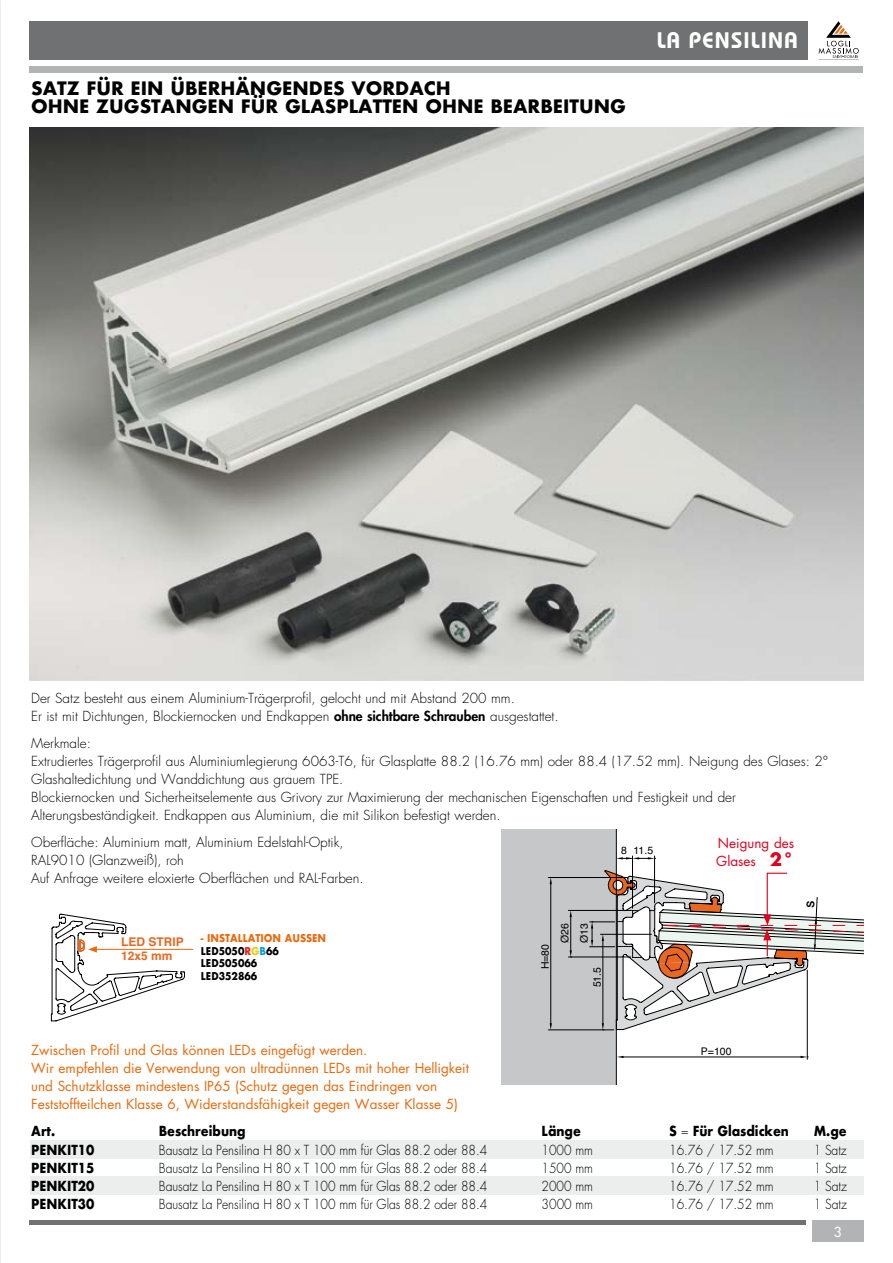
<style>
.page{position:relative;width:893px;height:1263px;background:#fff}
.page>*{position:absolute;margin:0;border:0;box-sizing:border-box;transform-origin:0 0}
.t1{font:600 22.5px "Bauhaus";letter-spacing:.05em;color:#fff}
.t2{font:700 18px/18px "Futura";color:#000}
.t3{font:300 13.5px/18px "Futura";color:#000}
.t4{font:300 13.5px "Futura";color:#000;scale:.9 1}
.t5{font:13.5px/18px "Futura";color:#eb690b}
.t6{font:700 13.5px "Futura";color:#000;scale:.9 1}
.t7{font:13.5px/18px "Futura";color:#e2001a}
.t8{font:13.5px "Futura";color:#fff}
.t9{font:700 12px/14.4px "Helvetica";color:#ea671f}
.t10{font:700 10.5px/12.6px "Futura";color:#000;scale:.9 1}
.t11{font:10.5px "Helvetica";color:#000}
.s1{font-weight:800}
.s2{font-weight:700;font-size:18px}
.s3{color:#eb690b}
.s4{color:#e32120}
.s5{color:#efcd00}
.s6{color:#009ee0}
.s7{font-weight:300}
</style>
<div class="page">
<img style="left:0;top:0;width:1px;height:1263px">
<hr style="left:819px;top:59px;width:40px;height:1px;background:#646567">
<svg style="left:819px;top:21px;width:40px;height:37px"></svg>
<div style="left:30px;top:66px;width:833px;height:6px;background:#b1b3b4"></div>
<div style="left:30px;top:21px;width:778px;height:39px;background:#707172"></div>
<div style="left:30px;top:1220px;width:776px;height:5px;background:#707172"></div>
<div style="left:812px;top:1220px;width:51px;height:22px;background:#b1b3b4"></div>
<div style="left:30px;top:1177px;width:833px;height:18px;background:#eceded"></div>
<div style="left:30px;top:1140px;width:833px;height:18px;background:#eceded"></div>
<img style="left:30px;top:128px;width:833px;height:552px">
<div style="left:502px;top:829px;width:114px;height:255px;background:#c6c7c8"></div>
<hr style="left:807px;top:970px;width:1px;height:89px;background:#000">
<hr style="left:624px;top:1057px;width:177px;height:1px;background:#000">
<svg style="left:617px;top:1056px;width:7px;height:2px"></svg>
<svg style="left:801px;top:1056px;width:7px;height:2px"></svg>
<hr style="left:616px;top:829px;width:1px;height:255px;background:#000">
<hr style="left:548px;top:877px;width:79px;height:1px;background:#000">
<hr style="left:550px;top:884px;width:1px;height:139px;background:#000">
<hr style="left:568px;top:910px;width:63px;height:1px;background:#000">
<hr style="left:568px;top:957px;width:63px;height:1px;background:#000">
<hr style="left:570px;top:917px;width:1px;height:33px;background:#000">
<svg style="left:570px;top:910px;width:2px;height:7px"></svg>
<svg style="left:570px;top:950px;width:2px;height:8px"></svg>
<hr style="left:548px;top:1029px;width:66px;height:1px;background:#000">
<hr style="left:632px;top:856px;width:1px;height:52px;background:#000">
<hr style="left:654px;top:856px;width:1px;height:47px;background:#000">
<hr style="left:94px;top:949px;width:99px;height:1px;background:#eb690b">
<svg style="left:51px;top:913px;width:134px;height:109px"></svg>
<svg style="left:590px;top:857px;width:273px;height:173px"></svg>
<h2 class="t2" style="left:31px;top:79px;width:596px">SATZ FÜR EIN ÜBERHÄNGENDES VORDACH<br>OHNE ZUGSTANGEN FÜR GLASPLATTEN OHNE BEARBEITUNG</h2>
<h1 class="t1" style="left:657px;top:27px;width:143px">LA PENSILINA</h1>
<p class="t3" style="left:31px;top:689px;width:529px">Der Satz besteht aus einem Aluminium-Trägerprofil, gelocht und mit Abstand 200 mm.<br>Er ist mit Dichtungen, Blockiernocken und Endkappen <span class="s1">ohne sichtbare Schrauben</span> ausgestattet.</p>
<p class="t3" style="left:31px;top:734px;width:799px">Merkmale:<br>Extrudiertes Trägerprofil aus Aluminiumlegierung 6063-T6, für Glasplatte 88.2 (16.76 mm) oder 88.4 (17.52 mm). Neigung des Glases: 2° Glashaltedichtung und Wanddichtung aus grauem TPE.<br>Blockiernocken und Sicherheitselemente aus Grivory zur Maximierung der mechanischen Eigenschaften und Festigkeit und der Alterungsbeständigkeit. Endkappen aus Aluminium, die mit Silikon befestigt werden.</p>
<p class="t3" style="left:31px;top:833px;width:334px">Oberfläche: Aluminium matt, Aluminium Edelstahl-Optik,<br>RAL9010 (Glanzweiß), roh<br>Auf Anfrage weitere eloxierte Oberflächen und RAL-Farben.</p>
<p class="t7" style="left:716px;top:834px;width:79px">Neigung des<br>Glases <span class="s2">2°</span></p>
<p class="t11" style="left:621px;top:842px;width:33px">8 11.5</p>
<p class="t9" style="left:121px;top:935px;width:64px">LED STRIP<br>12x5 mm</p>
<p class="t10" style="left:201px;top:932px;width:141px"><span class="s3">- INSTALLATION AUSSEN<br></span>LED5050<span class="s4">R</span><span class="s5">G</span><span class="s6">B</span>66<br>LED505066<br>LED352866</p>
<p class="t5" style="left:31px;top:1041px;width:439px">Zwischen Profil und Glas können LEDs eingefügt werden.<br>Wir empfehlen die Verwendung von ultradünnen LEDs mit hoher Helligkeit und Schutzklasse mindestens IP65 (Schutz gegen das Eindringen von Feststoffteilchen Klasse 6, Widerstandsfähigkeit gegen Wasser Klasse 5)</p>
<p class="t11" style="left:537px;top:969px;width:27px;rotate:-90deg">H=80</p>
<p class="t11" style="left:557px;top:943px;width:21px;rotate:-90deg">Ø26</p>
<p class="t11" style="left:576px;top:943px;width:21px;rotate:-90deg">Ø13</p>
<p class="t11" style="left:589px;top:987px;width:22px;rotate:-90deg">51.5</p>
<p class="t11" style="left:701px;top:1043px;width:32px">P=100</p>
<p class="t6" style="left:31px;top:1121px;width:28px">Art.</p>
<p class="t6" style="left:159px;top:1121px;width:98px">Beschreibung</p>
<p class="t6" style="left:542px;top:1121px;width:45px">Länge</p>
<p class="t6" style="left:669px;top:1121px;width:135px">S <span class="s7">=</span> Für Glasdicken</p>
<p class="t6" style="left:814px;top:1121px;width:38px">M.ge</p>
<p class="t6" style="left:31px;top:1140px;width:72px">PENKIT10</p>
<p class="t4" style="left:159px;top:1141px;width:367px">Bausatz La Pensilina H 80 x T 100 mm für Glas 88.2 oder 88.4</p>
<p class="t4" style="left:542px;top:1141px;width:59px">1000 mm</p>
<p class="t4" style="left:669px;top:1141px;width:118px">16.76 / 17.52 mm</p>
<p class="t4" style="left:814px;top:1141px;width:38px">1 Satz</p>
<p class="t6" style="left:31px;top:1158px;width:72px">PENKIT15</p>
<p class="t4" style="left:159px;top:1159px;width:367px">Bausatz La Pensilina H 80 x T 100 mm für Glas 88.2 oder 88.4</p>
<p class="t4" style="left:542px;top:1159px;width:59px">1500 mm</p>
<p class="t4" style="left:669px;top:1159px;width:118px">16.76 / 17.52 mm</p>
<p class="t4" style="left:814px;top:1159px;width:38px">1 Satz</p>
<p class="t6" style="left:31px;top:1176px;width:72px">PENKIT20</p>
<p class="t4" style="left:159px;top:1178px;width:367px">Bausatz La Pensilina H 80 x T 100 mm für Glas 88.2 oder 88.4</p>
<p class="t4" style="left:542px;top:1178px;width:59px">2000 mm</p>
<p class="t4" style="left:669px;top:1178px;width:118px">16.76 / 17.52 mm</p>
<p class="t4" style="left:814px;top:1178px;width:38px">1 Satz</p>
<p class="t6" style="left:31px;top:1194px;width:72px">PENKIT30</p>
<p class="t4" style="left:159px;top:1196px;width:367px">Bausatz La Pensilina H 80 x T 100 mm für Glas 88.2 oder 88.4</p>
<p class="t4" style="left:542px;top:1196px;width:59px">3000 mm</p>
<p class="t4" style="left:669px;top:1196px;width:118px">16.76 / 17.52 mm</p>
<p class="t4" style="left:814px;top:1196px;width:38px">1 Satz</p>
<p class="t8" style="left:834px;top:1224px;width:9px">3</p>
</div>
